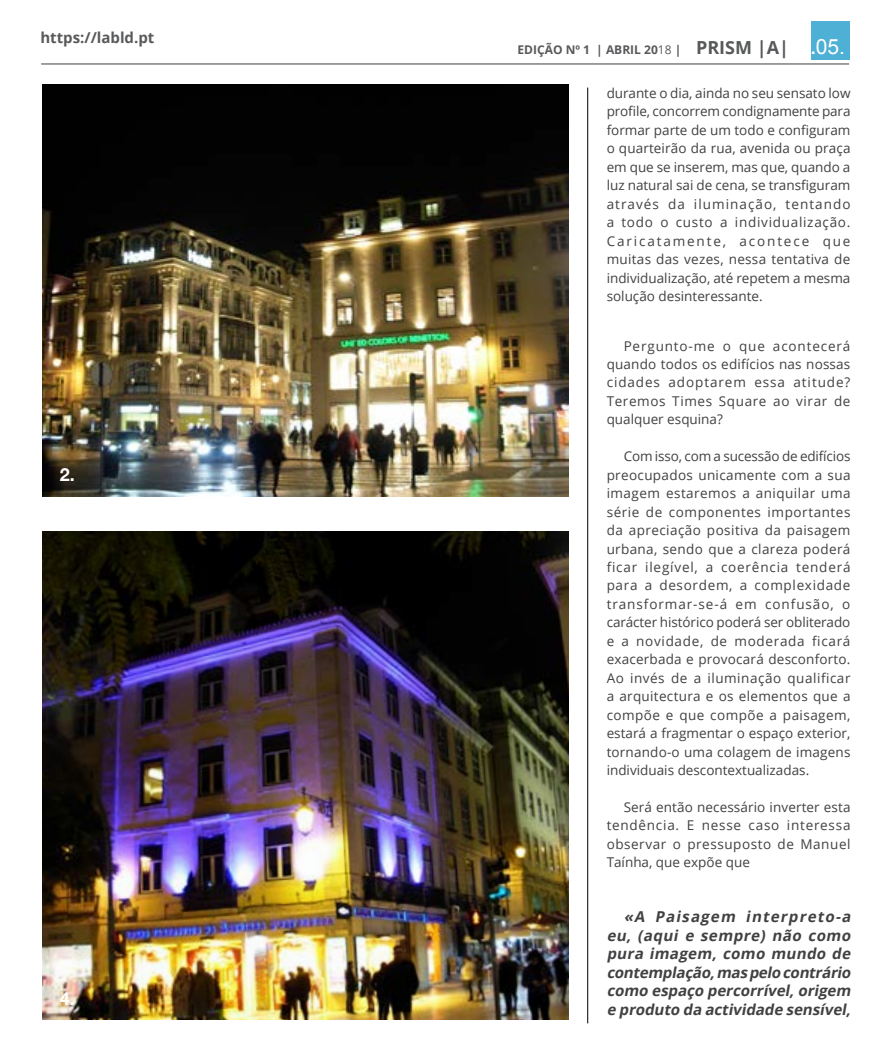
<style>
.page{position:relative;width:893px;height:1063px;background:#fff}
.page>*{position:absolute;margin:0;border:0;box-sizing:border-box;transform-origin:0 0}
.t1{font:700 18px "Helvetica Neue";color:#fff}
.t2{font:italic 700 15px/18.5px "Open Sans";color:#414042;text-align:justify}
.t3{font:700 15px "Open Sans";color:#58595b}
.t4{font:13.5px/18.5px "Open Sans";color:#414042;text-align:justify}
.t5{font:700 12px "Open Sans";color:#58595b}
.s1{font-weight:400}
.s2{font-size:18px}
.s3{font-family:"Arial";font-size:18px;color:#fff}
.s4{font-family:"Arial";font-weight:400;font-size:21px;color:#fff}
</style>
<div class="page">
<div style="left:811px;top:21px;width:39px;height:38px;background:#4fb0d5"></div>
<hr style="left:41px;top:64px;width:808px;height:1px;background:#414042">
<img style="left:43px;top:84px;width:525px;height:412px">
<hr style="left:587px;top:88px;width:1px;height:935px;background:#000">
<img style="left:43px;top:531px;width:525px;height:488px">
<p class="t3" style="left:40px;top:27px;width:115px">https://labld.pt</p>
<h1 class="t1" style="left:60px;top:460px;width:17px">2.</h1>
<h1 class="t1" style="left:60px;top:985px;width:17px">4.</h1>
<p class="t5" style="left:517px;top:42px;width:329px">EDIÇÃO Nº 1 | ABRIL 20<span class="s1">18</span> | <span class="s2">PRISM |A|</span> <span class="s3">.</span><span class="s4">05.</span></p>
<p class="t4" style="left:607px;top:84px;width:245px">durante o dia, ainda no seu sensato low profile, concorrem condignamente para formar parte de um todo e configuram o quarteirão da rua, avenida ou praça em que se inserem, mas que, quando a luz natural sai de cena, se transfiguram através da iluminação, tentando a todo o custo a individualização.<br>Caricatamente, acontece que muitas das vezes, nessa tentativa de individualização, até repetem a mesma solução desinteressante.</p>
<p class="t4" style="left:607px;top:336px;width:245px;text-indent:17px">Pergunto-me o que acontecerá quando todos os edifícios nas nossas cidades adoptarem essa atitude?<br>Teremos Times Square ao virar de qualquer esquina?</p>
<p class="t4" style="left:607px;top:447px;width:245px;text-indent:17px">Com isso, com a sucessão de edifícios preocupados unicamente com a sua imagem estaremos a aniquilar uma série de componentes importantes da apreciação positiva da paisagem urbana, sendo que a clareza poderá ficar ilegível, a coerência tenderá para a desordem, a complexidade transformar-se-á em confusão, o carácter histórico poderá ser obliterado e a novidade, de moderada ficará exacerbada e provocará desconforto.<br>Ao invés de a iluminação qualificar a arquitectura e os elementos que a compõe e que compõe a paisagem, estará a fragmentar o espaço exterior, tornando-o uma colagem de imagens individuais descontextualizadas.</p>
<p class="t4" style="left:607px;top:797px;width:245px;text-indent:17px">Será então necessário inverter esta tendência. E nesse caso interessa observar o pressuposto de Manuel Taínha, que expõe que</p>
<p class="t2" style="left:607px;top:907px;width:249px;text-indent:17px">«A Paisagem interpreto-a eu, (aqui e sempre) não como pura imagem, como mundo de contemplação,mas pelo contrário como espaço percorrível,origem e produto da actividade sensível,</p>
</div>
